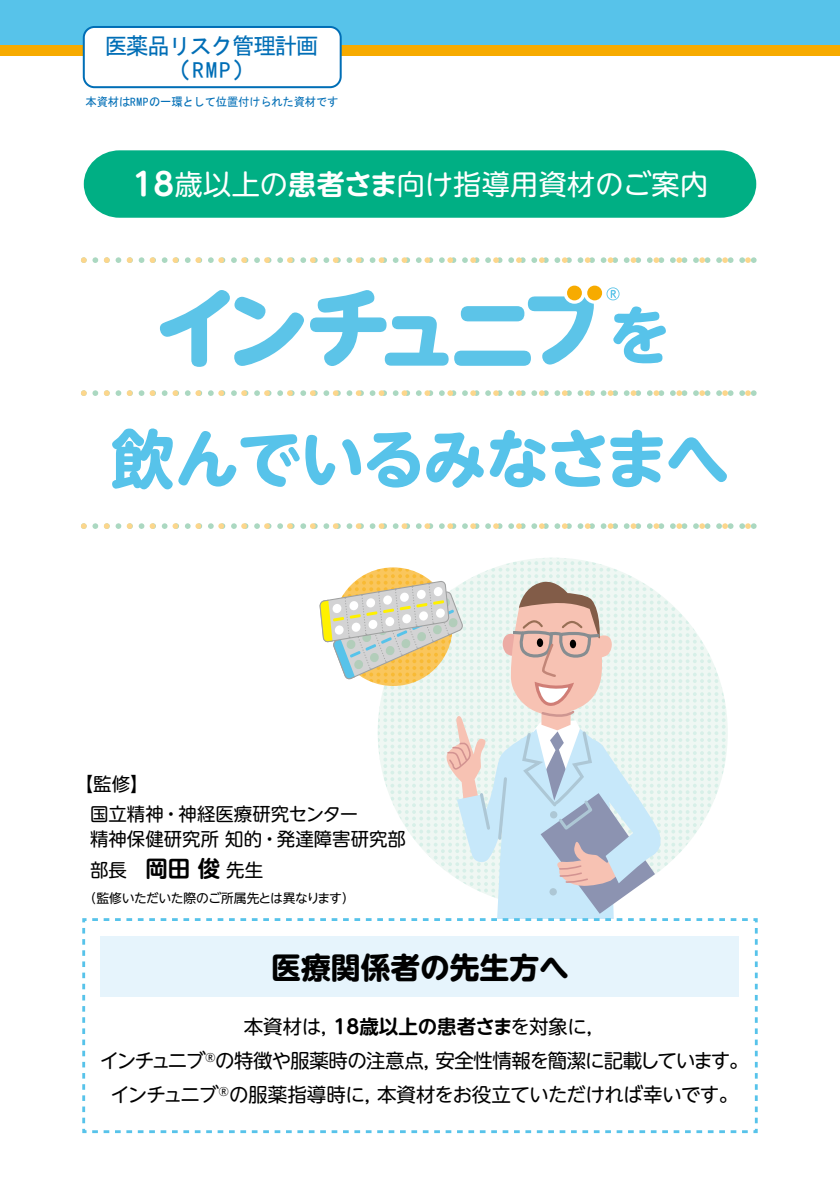
<style>
.page{position:relative;width:840px;height:1191px;background:#fff}
.page>*{position:absolute;margin:0;border:0;box-sizing:border-box;transform-origin:0 0}
.t1{font:700 64.2px "UD Shin M Go Pro";letter-spacing:-.04em;color:#57c3ea}
.t2{font:700 29.8px "UD Shin M Go Pro";color:#000}
.t3{font:28px "UD Shin M Go Pro";letter-spacing:.015em;color:#fff}
.t4{font:23px/23.8px "MS Gothic";letter-spacing:-.075em;color:#006eb6;text-align:center}
.t5{font:19.4px/34.2px "UD Shin M Go Pro";letter-spacing:-.03em;color:#000;text-align:center}
.t6{font:18.4px/30.2px "UD Shin M Go Pro";color:#000}
.t7{font:12.8px "UD Shin M Go Pro";letter-spacing:-.03em;color:#000}
.t8{font:12px "MS Gothic";letter-spacing:-.025em;color:#006eb6;scale:.95 1}
.s1{font-family:"UD Shin M Go Pro De";font-weight:700;font-size:31.2px}
.s2{font-family:"UD Shin M Go Pro De";font-weight:700}
.s3{font-family:"UD Shin M Go Pro De";font-weight:700;font-size:22.4px}
</style>
<div class="page">
<div style="left:0;top:15px;width:839px;height:41px;background:#f7ab00"></div>
<div style="left:0;top:0;width:839px;height:45px;background:#57c3ea"></div>
<svg style="left:377px;top:557px;width:350px;height:350px;fill:#eff7f3"></svg>
<svg style="left:606px;top:287px;width:13px;height:13px"></svg>
<svg style="left:160px;top:290px;width:144px;height:77px"></svg>
<svg style="left:310px;top:290px;width:138px;height:76px"></svg>
<svg style="left:454px;top:296px;width:139px;height:70px"></svg>
<div style="left:566px;top:286px;width:15px;height:14px;background:#f7ab00;border-radius:50%"></div>
<div style="left:587px;top:286px;width:14px;height:14px;background:#f7ab00;border-radius:50%"></div>
<svg style="left:333px;top:567px;width:119px;height:119px"></svg>
<div style="left:84px;top:150px;width:671px;height:68px;background:#00af84"></div>
<svg style="left:84px;top:390px;width:671px;height:6px"></svg>
<svg style="left:84px;top:257px;width:671px;height:6px"></svg>
<svg style="left:84px;top:523px;width:671px;height:6px"></svg>
<svg style="left:82px;top:580px;width:676px;height:554px"></svg>
<div style="left:334px;top:625px;width:9px;height:10px;background:#fff;border-radius:50%"></div>
<div style="left:351px;top:622px;width:9px;height:10px;background:#fff;border-radius:50%"></div>
<div style="left:368px;top:619px;width:9px;height:10px;background:#fff;border-radius:50%"></div>
<div style="left:385px;top:616px;width:9px;height:10px;background:#fff;border-radius:50%"></div>
<div style="left:402px;top:614px;width:9px;height:9px;background:#fff;border-radius:50%"></div>
<svg style="left:418px;top:611px;width:10px;height:10px"></svg>
<div style="left:435px;top:608px;width:10px;height:10px;background:#fff;border-radius:50%"></div>
<div style="left:332px;top:603px;width:9px;height:10px;background:#fff;border-radius:50%"></div>
<div style="left:349px;top:601px;width:9px;height:9px;background:#fff;border-radius:50%"></div>
<div style="left:366px;top:598px;width:9px;height:10px;background:#fff;border-radius:50%"></div>
<div style="left:383px;top:595px;width:9px;height:10px;background:#fff;border-radius:50%"></div>
<svg style="left:399px;top:592px;width:10px;height:10px"></svg>
<div style="left:416px;top:589px;width:9px;height:10px;background:#fff;border-radius:50%"></div>
<div style="left:433px;top:586px;width:9px;height:10px;background:#fff;border-radius:50%"></div>
<div style="left:84px;top:27px;width:256px;height:60px;background:#fff;border-radius:11px"></div>
<div style="left:83px;top:26px;width:258px;height:62px;border:2px solid #006eb6;border-radius:11px"></div>
<p class="t4" style="left:104px;top:34px;width:215px">医薬品リスク管理計画（RMP）</p>
<p class="t8" style="left:86px;top:95px;width:267px">本資材はRMPの一環として位置付けられた資材です</p>
<h3 class="t3" style="left:132px;top:161px;width:577px"><span class="s1">18</span>歳以上の<span class="s2">患者さま</span>向け指導用資材のご案内</h3>
<h1 class="t1" style="left:607px;top:283px;width:66px">を</h1>
<h1 class="t1" style="left:111px;top:407px;width:620px">飲んでいるみなさまへ</h1>
<p class="t6" style="left:90px;top:768px;width:270px;text-indent:-15px">【監修】<br>国立精神・神経医療研究センター</p>
<p class="t6" style="left:90px;top:821px;width:317px;line-height:31.8px">精神保健研究所 知的・発達障害研究部部長　<span class="s3">岡田 俊</span> 先生</p>
<p class="t7" style="left:84px;top:887px;width:272px">（監修いただいた際のご所属先とは異なります）</p>
<h2 class="t2" style="left:271px;top:943px;width:299px">医療関係者の先生方へ</h2>
<p class="t5" style="left:100px;top:1008px;width:650px">本資材は，<span class="s2">18歳以上の患者さま</span>を対象に，<br>インチュニブ<sup>®</sup>の特徴や服薬時の注意点，安全性情報を簡潔に記載しています。インチュニブ<sup>®</sup>の服薬指導時に，本資材をお役立ていただければ幸いです。</p>
</div>
